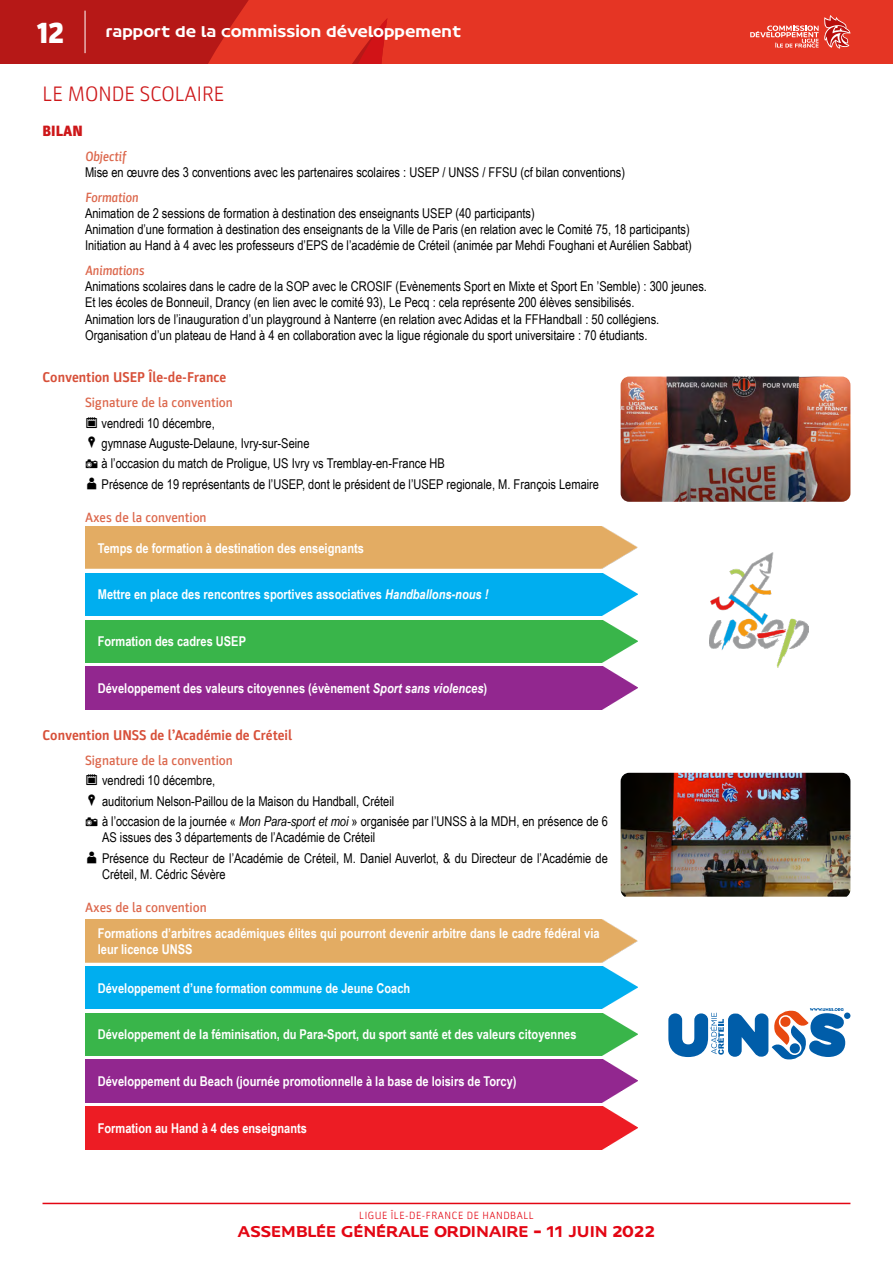
<style>
.page{position:relative;width:893px;height:1263px;background:#fff}
.page>*{position:absolute;margin:0;border:0;box-sizing:border-box;transform-origin:0 0}
.t1{font:900 30px "Parka";color:#fff}
.t2{font:300 21px "Parka";color:#cd1719}
.t3{font:15px "FF Hand V";color:#e30613}
.t4{font:15px "FF Hand V";letter-spacing:-.005em;color:#fff}
.t5{font:900 15px "Parka";color:#cd1719}
.t6{font:700 14.25px "Parka";color:#d74f38}
.t7{font:13.5px/20.4px "Arial Narrow";color:#000}
.t8{font:700 13.5px/16.2px "Arial Narrow";color:#fff}
.t9{font:500 13.5px "Parka";color:#dc674c}
.t10{font:italic 500 13.5px "Parka";color:#dc674c}
.t11{font:300 10.5px "Parka";letter-spacing:.05em;color:#e30613}
.s1{font-style:italic}
</style>
<div class="page">
<hr style="left:43px;top:1203px;width:807px;height:1px;background:#e30613">
<svg style="left:0;top:0;width:893px;height:15px;background:#d82d20"></svg>
<hr style="left:85px;top:11px;width:1px;height:42px;background:#fff">
<svg style="left:0;top:15px;width:893px;height:49px;background:#d83023"></svg>
<img style="left:709px;top:553px;width:100px;height:114px">
<div style="left:85px;top:526px;width:553px;height:43px;background:#e3ac63"></div>
<div style="left:85px;top:573px;width:553px;height:43px;background:#00aeef"></div>
<div style="left:85px;top:620px;width:553px;height:42px;background:#39b54a"></div>
<div style="left:85px;top:667px;width:553px;height:42px;background:#92278f"></div>
<div style="left:85px;top:919px;width:553px;height:43px;background:#e3ac63"></div>
<div style="left:85px;top:966px;width:553px;height:43px;background:#00aeef"></div>
<div style="left:85px;top:1013px;width:553px;height:43px;background:#39b54a"></div>
<div style="left:85px;top:1060px;width:553px;height:42px;background:#92278f"></div>
<div style="left:85px;top:1107px;width:553px;height:42px;background:#ed1c24"></div>
<img style="left:621px;top:377px;width:229px;height:125px">
<img style="left:621px;top:773px;width:229px;height:124px">
<div style="left:844px;top:1012px;width:6px;height:7px;background:#005da9;border-radius:50%"></div>
<svg style="left:668px;top:1008px;width:180px;height:52px"></svg>
<h1 class="t1" style="left:37px;top:16px;width:29px">12</h1>
<p class="t4" style="left:106px;top:22px;width:357px">rapport de la commission développement</p>
<h2 class="t2" style="left:43px;top:82px;width:183px">LE MONDE SCOLAIRE</h2>
<p class="t5" style="left:43px;top:122px;width:42px">BILAN</p>
<p class="t10" style="left:85px;top:149px;width:42px">Objectif</p>
<p class="t7" style="left:85px;top:161px;width:542px">Mise en œuvre des 3 conventions avec les partenaires scolaires : USEP / UNSS / FFSU (cf bilan conventions)</p>
<p class="t10" style="left:85px;top:190px;width:55px">Formation</p>
<p class="t7" style="left:85px;top:204px;width:608px;line-height:16.2px">Animation de 2 sessions de formation à destination des enseignants USEP (40 participants)<br>Animation d’une formation à destination des enseignants de la Ville de Paris (en relation avec le Comité 75, 18 participants)<br>Initiation au Hand à 4 avec les professeurs d’EPS de l’académie de Créteil (animée par Mehdi Foughani et Aurélien Sabbat)</p>
<p class="t10" style="left:85px;top:263px;width:61px">Animations</p>
<p class="t7" style="left:85px;top:278px;width:623px;line-height:16.2px">Animations scolaires dans le cadre de la SOP avec le CROSIF (Evènements Sport en Mixte et Sport En ’Semble) : 300 jeunes.<br>Et les écoles de Bonneuil, Drancy (en lien avec le comité 93), Le Pecq : cela représente 200 élèves sensibilisés.<br>Animation lors de l’inauguration d’un playground à Nanterre (en relation avec Adidas et la FFHandball : 50 collégiens.<br>Organisation d’un plateau de Hand à 4 en collaboration avec la ligue régionale du sport universitaire : 70 étudiants.</p>
<p class="t6" style="left:43px;top:370px;width:185px">Convention USEP Île-de-France</p>
<p class="t9" style="left:85px;top:395px;width:149px">Signature de la convention</p>
<p class="t7" style="left:102px;top:412px;width:499px">vendredi 10 décembre,<br>gymnase Auguste-Delaune, Ivry-sur-Seine<br>à l’occasion du match de Proligue, US Ivry vs Tremblay-en-France HB<br>Présence de 19 représentants de l’USEP, dont le président de l’USEP regionale, M. François Lemaire</p>
<p class="t9" style="left:85px;top:510px;width:123px">Axes de la convention</p>
<p class="t8" style="left:98px;top:539px;width:268px">Temps de formation à destination des enseignants</p>
<p class="t8" style="left:98px;top:586px;width:392px">Mettre en place des rencontres sportives associatives <span class="s1">Handballons-nous !</span></p>
<p class="t8" style="left:98px;top:633px;width:150px">Formation des cadres USEP</p>
<p class="t8" style="left:98px;top:679px;width:391px">Développement des valeurs citoyennes (évènement <span class="s1">Sport sans violences</span>)</p>
<p class="t6" style="left:43px;top:727px;width:251px">Convention UNSS de l’Académie de Créteil</p>
<p class="t9" style="left:85px;top:752px;width:149px">Signature de la convention</p>
<p class="t7" style="left:102px;top:770px;width:507px">vendredi 10 décembre,<br>auditorium Nelson-Paillou de la Maison du Handball, Créteil<br>à l’occasion de la journée « <span class="s1">Mon Para-sport et moi</span> » organisée par l’UNSS à la MDH, en présence de 6</p>
<p class="t7" style="left:102px;top:827px;width:507px">AS issues des 3 départements de l’Académie de Créteil<br>Présence du Recteur de l’Académie de Créteil, M. Daniel Auverlot, &amp; du Directeur de l’Académie de</p>
<p class="t7" style="left:102px;top:863px;width:125px">Créteil, M. Cédric Sévère</p>
<p class="t9" style="left:85px;top:900px;width:123px">Axes de la convention</p>
<p class="t8" style="left:98px;top:924px;width:503px">Formations d’arbitres académiques élites qui pourront devenir arbitre dans le cadre fédéral via leur licence UNSS</p>
<p class="t8" style="left:98px;top:979px;width:314px">Développement d’une formation commune de Jeune Coach</p>
<p class="t8" style="left:98px;top:1026px;width:480px">Développement de la féminisation, du Para-Sport, du sport santé et des valeurs citoyennes</p>
<p class="t8" style="left:98px;top:1072px;width:420px">Développement du Beach (journée promotionnelle à la base de loisirs de Torcy)</p>
<p class="t8" style="left:98px;top:1119px;width:211px">Formation au Hand à 4 des enseignants</p>
<p class="t11" style="left:359px;top:1210px;width:176px">LIGUE ÎLE-DE-FRANCE DE HANDBALL</p>
<p class="t3" style="left:237px;top:1222px;width:419px">ASSEMBLÉE GÉNÉRALE ORDINAIRE – 11 JUIN 2022</p>
</div>
